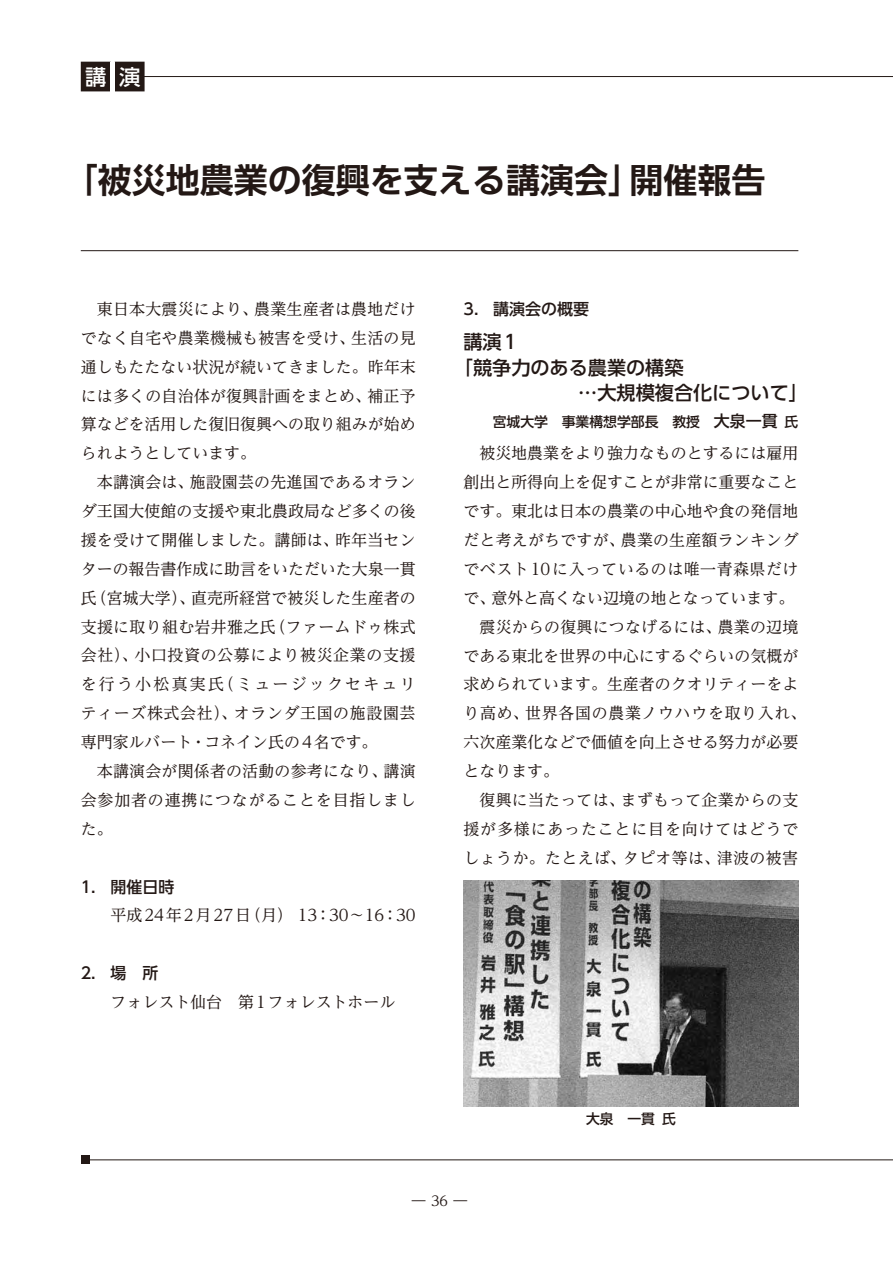
<style>
.page{position:relative;width:893px;height:1263px;background:#fff}
.page>*{position:absolute;margin:0;border:0;box-sizing:border-box;transform-origin:0 0}
.t1{font:700 34.05px "UD Shin Go Pro De";color:#231815}
.t2{font:500 21.3px "UD Shin Go Pro";color:#fff}
.t3{font:500 19.2px "UD Shin Go Pro";color:#231815}
.t4{font:15.9px/29px "UD Reimin Pro";letter-spacing:.015em;color:#231815}
.t5{font:500 15.9px "UD Shin Go Pro";color:#231815}
.t6{font:500 13.8px "UD Shin Go Pro";color:#231815}
.t7{font:13.8px "UD Reimin Pro";color:#231815}
.s1{font-family:"UD Shin Go Pro";font-weight:500}
.s2{font-size:15.9px}
</style>
<div class="page">
<hr style="left:85px;top:76px;width:808px;height:1px;background:#231815">
<hr style="left:85px;top:1159px;width:808px;height:1px;background:#231815">
<div style="left:81px;top:1155px;width:8px;height:9px;background:#231815"></div>
<div style="left:81px;top:62px;width:64px;height:29px;background:#231815"></div>
<hr style="left:111px;top:62px;width:4px;height:29px;background:#fff">
<hr style="left:81px;top:250px;width:717px;height:1px;background:#231815">
<img style="left:463px;top:880px;width:335px;height:227px">
<p class="t2" style="left:85px;top:59px;width:57px">講 演</p>
<p class="t1" style="left:64px;top:152px;width:703px">「被災地農業の復興を支える講演会」開催報告</p>
<p class="t4" style="left:81px;top:294px;width:336px">　東日本大震災により、農業生産者は農地だけでなく自宅や農業機械も被害を受け、生活の見通しもたたない状況が続いてきました。昨年末には多くの自治体が復興計画をまとめ、補正予算などを活用した復旧復興への取り組みが始められようとしています。<br>　本講演会は、施設園芸の先進国であるオランダ王国大使館の支援や東北農政局など多くの後援を受けて開催しました。講師は、昨年当センターの報告書作成に助言をいただいた大泉一貫氏（宮城大学）、直売所経営で被災した生産者の支援に取り組む岩井雅之氏（ファームドゥ株式会社）、小口投資の公募により被災企業の支援を行う小松真実氏（ミュージックセキュリティーズ株式会社）、オランダ王国の施設園芸専門家ルバート・コネイン氏の4名です。<br>　本講演会が関係者の活動の参考になり、講演会参加者の連携につながることを目指しました。</p>
<p class="t4" style="left:111px;top:871px;width:307px;text-indent:-30px"><span class="s1">1. 開催日時<br></span>平成24年2月27日（月） 13：30～16：30</p>
<p class="t4" style="left:111px;top:958px;width:286px;text-indent:-30px"><span class="s1">2. 場　所<br></span>フォレスト仙台　第1フォレストホール</p>
<p class="t5" style="left:463px;top:296px;width:127px">3. 講演会の概要</p>
<p class="t3" style="left:463px;top:326px;width:55px">講演1</p>
<p class="t3" style="left:454px;top:352px;width:231px">「競争力のある農業の構築</p>
<p class="t3" style="left:578px;top:377px;width:231px">…大規模複合化について」</p>
<p class="t6" style="left:493px;top:410px;width:307px">宮城大学　事業構想学部長　教授　<span class="s2">大泉一貫</span> 氏</p>
<p class="t4" style="left:463px;top:438px;width:344px">　被災地農業をより強力なものとするには雇用創出と所得向上を促すことが非常に重要なことです。東北は日本の農業の中心地や食の発信地だと考えがちですが、農業の生産額ランキングでベスト10に入っているのは唯一青森県だけで、意外と高くない辺境の地となっています。　震災からの復興につなげるには、農業の辺境である東北を世界の中心にするぐらいの気概が求められています。生産者のクオリティーをより高め、世界各国の農業ノウハウを取り入れ、六次産業化などで価値を向上させる努力が必要となります。<br>　復興に当たっては、まずもって企業からの支援が多様にあったことに目を向けてはどうでしょうか。たとえば、タピオ等は、津波の被害</p>
<p class="t6" style="left:586px;top:1108px;width:91px">大泉　一貫 氏</p>
<p class="t7" style="left:431px;top:1189px;width:18px">36</p>
<p class="t7" style="left:412px;top:1189px;width:57px">―　　―</p>
</div>
